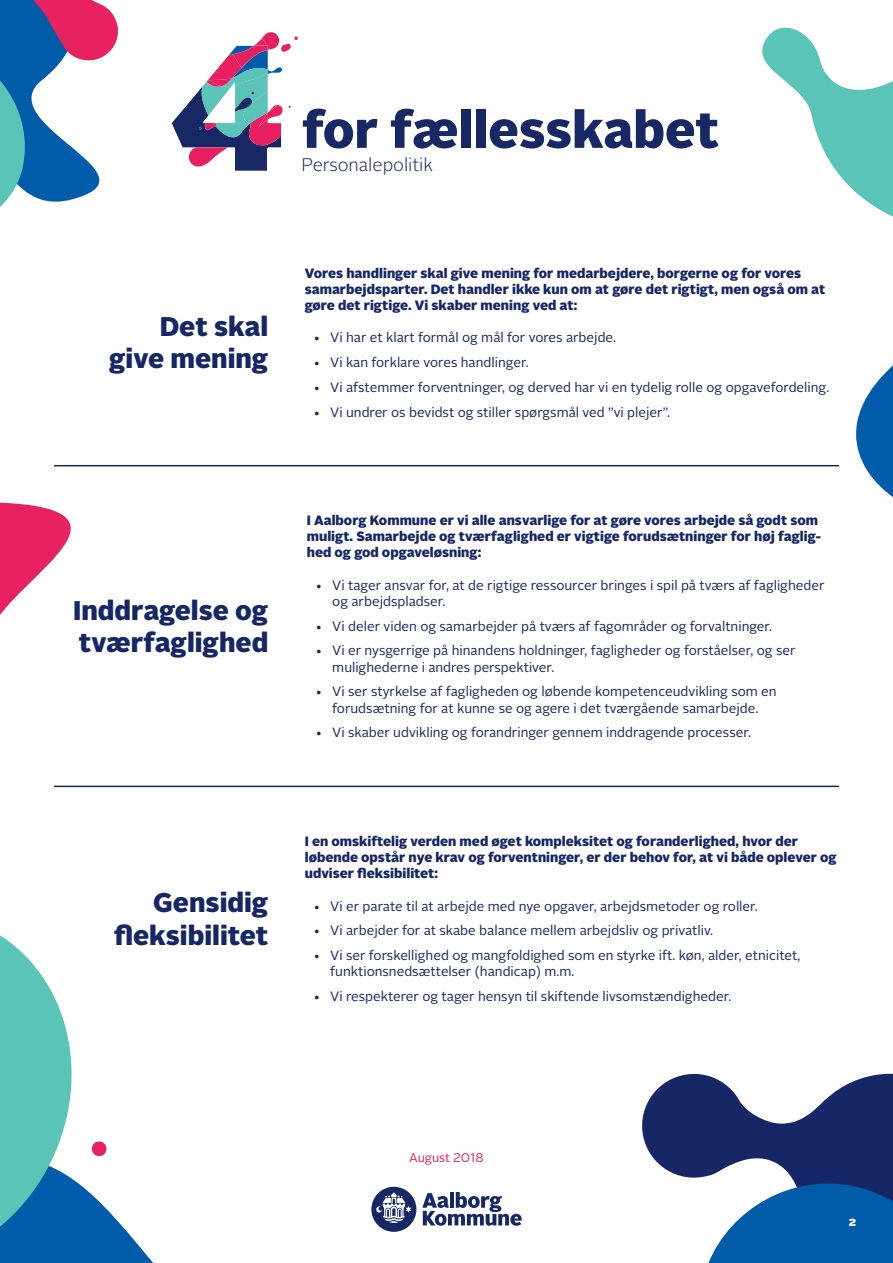
<style>
.page{position:relative;width:893px;height:1263px;background:#fff}
.page>*{position:absolute;margin:0;border:0;box-sizing:border-box;transform-origin:0 0}
.t1{font:900 51.3px "Alright Sans";color:#172865}
.t2{font:900 27px/32.4px "Alright Sans";color:#172765}
.t3{font:300 18.15px "Alright Sans";color:#172865}
.t4{font:13.5px/16.2px "Alright Sans";color:#172765}
.t5{font:900 13.5px/16.2px "Alright Sans";color:#172765}
.t6{font:12.45px "Alright Sans";color:#e82161}
.t7{font:900 12.45px "Alright Sans";color:#fff}
</style>
<div class="page">
<svg style="left:642px;top:1081px;width:25px;height:89px;fill:#172765"></svg>
<svg style="left:667px;top:1073px;width:226px;height:190px"></svg>
<svg style="left:758px;top:27px;width:135px;height:471px"></svg>
<svg style="left:107px;top:1209px;width:46px;height:54px"></svg>
<svg style="left:0;top:935px;width:107px;height:328px"></svg>
<svg style="left:0;top:502px;width:71px;height:113px"></svg>
<svg style="left:171px;top:32px;width:127px;height:139px"></svg>
<svg style="left:422px;top:1192px;width:100px;height:34px"></svg>
<svg style="left:371px;top:1187px;width:45px;height:45px"></svg>
<hr style="left:54px;top:465px;width:785px;height:1px;background:#172765">
<hr style="left:54px;top:786px;width:785px;height:1px;background:#172765">
<svg style="left:0;top:0;width:118px;height:207px"></svg>
<p class="t1" style="left:302px;top:93px;width:418px">for fællesskabet</p>
<p class="t3" style="left:301px;top:152px;width:133px">Personalepolitik</p>
<p class="t2" style="left:109px;top:310px;width:161px;text-align:right">Det skal give mening</p>
<p class="t5" style="left:305px;top:265px;width:522px">Vores handlinger skal give mening for medarbejdere, borgerne og for vores samarbejdsparter. Det handler ikke kun om at gøre det rigtigt, men også om at gøre det rigtige. Vi skaber mening ved at:</p>
<p class="t4" style="left:313px;top:330px;width:304px">• Vi har et klart formål og mål for vores arbejde.</p>
<p class="t4" style="left:313px;top:355px;width:217px">• Vi kan forklare vores handlinger.</p>
<p class="t4" style="left:313px;top:379px;width:518px">• Vi afstemmer forventninger, og derved har vi en tydelig rolle og opgavefordeling.</p>
<p class="t4" style="left:313px;top:404px;width:358px">• Vi undrer os bevidst og stiller spørgsmål ved ”vi plejer”.</p>
<p class="t2" style="left:73px;top:594px;width:197px">Inddragelse og tværfaglighed</p>
<p class="t5" style="left:307px;top:512px;width:516px">I Aalborg Kommune er vi alle ansvarlige for at gøre vores arbejde så godt som muligt. Samarbejde og tværfaglighed er vigtige forudsætninger for høj faglig&shy;hed og god opgaveløsning:</p>
<p class="t4" style="left:332px;top:577px;width:494px;text-indent:-17px">• Vi tager ansvar for, at de rigtige ressourcer bringes i spil på tværs af fagligheder og arbejdspladser.</p>
<p class="t4" style="left:315px;top:618px;width:458px">• Vi deler viden og samarbejder på tværs af fagområder og forvaltninger.</p>
<p class="t4" style="left:332px;top:643px;width:465px;text-indent:-17px">• Vi er nysgerrige på hinandens holdninger, fagligheder og forståelser, og ser mulighederne i andres perspektiver.</p>
<p class="t4" style="left:315px;top:684px;width:463px;text-align:center">• Vi ser styrkelse af fagligheden og løbende kompetenceudvikling som en forudsætning for at kunne se og agere i det tværgående samarbejde.</p>
<p class="t4" style="left:315px;top:725px;width:437px">• Vi skaber udvikling og forandringer gennem inddragende processer.</p>
<p class="t2" style="left:153px;top:886px;width:117px">Gensidig</p>
<p class="t2" style="left:114px;top:919px;width:156px">fleksibilitet</p>
<p class="t5" style="left:305px;top:833px;width:534px">I en omskiftelig verden med øget kompleksitet og foranderlighed, hvor der løbende opstår nye krav og forventninger, er der behov for, at vi både oplever og udviser fleksibilitet:</p>
<p class="t4" style="left:313px;top:898px;width:446px">• Vi er parate til at arbejde med nye opgaver, arbejdsmetoder og roller.</p>
<p class="t4" style="left:313px;top:923px;width:401px">• Vi arbejder for at skabe balance mellem arbejdsliv og privatliv.</p>
<p class="t4" style="left:330px;top:947px;width:472px;text-indent:-17px">• Vi ser forskellighed og mangfoldighed som en styrke ift. køn, alder, etnicitet, funktionsnedsættelser (handicap) m.m.</p>
<p class="t4" style="left:313px;top:988px;width:420px">• Vi respekterer og tager hensyn til skiftende livsomstændigheder.</p>
<p class="t6" style="left:409px;top:1149px;width:76px">August 2018</p>
<p class="t7" style="left:848px;top:1213px;width:9px">2</p>
</div>
